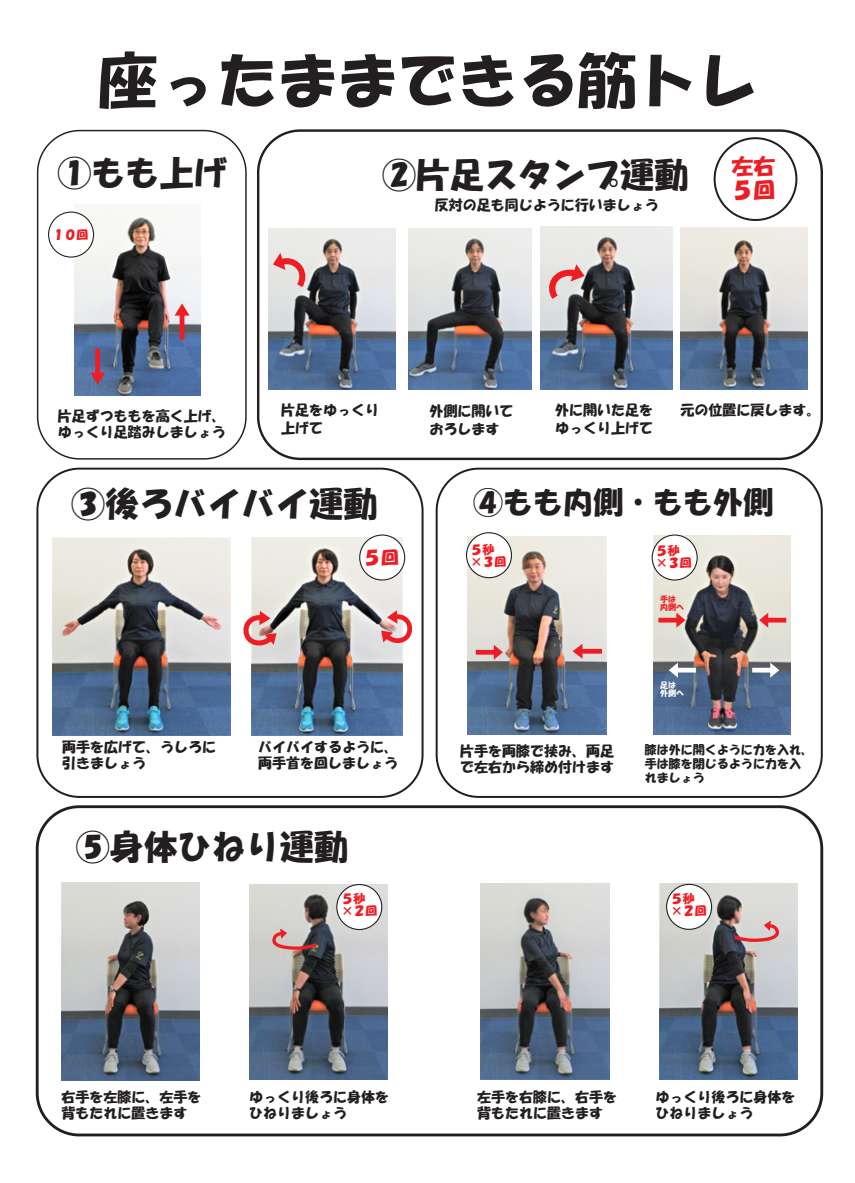
<style>
.page{position:relative;width:855px;height:1183px;background:#fff}
.page>*{position:absolute;margin:0;border:0;box-sizing:border-box;transform-origin:0 0}
.t1{font:60px "HG Soei Kakupoptai";color:#231f20}
.t2{font:34px "HG Soei Kakupoptai";color:#231f20}
.t3{font:30px "HG Soei Kakupoptai";color:#231f20}
.t4{font:22px/24px "HG Soei Kakupoptai";color:#ee1d23}
.t5{font:18px "HG Soei Kakupoptai";color:#ee1d23}
.t6{font:14px/16px "HG Soei Kakupoptai";color:#231f20}
.t7{font:12px/14px "HG Soei Kakupoptai";color:#231f20}
.t8{font:12px/12px "HG Soei Kakupoptai";color:#ee1d23}
.t9{font:8px/8px "HG Soei Kakupoptai";color:#ee1d23}
.t10{font:8px/8px "HG Soei Kakupoptai";color:#fff}
</style>
<div class="page">
<div style="left:37px;top:130px;width:210px;height:330px;border:1px solid #231f20;border-radius:42px"></div>
<div style="left:36px;top:468px;width:387px;height:330px;border:2px solid #231f20;border-radius:42px"></div>
<div style="left:436px;top:468px;width:387px;height:330px;border:2px solid #231f20;border-radius:42px"></div>
<div style="left:36px;top:805px;width:787px;height:331px;border:3px solid #231f20;border-radius:42px"></div>
<div style="left:257px;top:129px;width:566px;height:331px;border:2px solid #231f20;border-radius:42px"></div>
<img style="left:75px;top:204px;width:126px;height:192px">
<svg style="left:175px;top:303px;width:15px;height:37px"></svg>
<svg style="left:90px;top:348px;width:15px;height:37px"></svg>
<img style="left:680px;top:228px;width:127px;height:161px">
<img style="left:269px;top:228px;width:127px;height:161px">
<img style="left:540px;top:226px;width:132px;height:163px">
<img style="left:408px;top:228px;width:123px;height:161px">
<svg style="left:273px;top:253px;width:30px;height:41px"></svg>
<svg style="left:551px;top:264px;width:33px;height:42px"></svg>
<div style="left:713px;top:137px;width:84px;height:84px;border:2px solid #231f20;border-radius:50%"></div>
<div style="left:49px;top:212px;width:45px;height:45px;background:#fff;border-radius:50%"></div>
<div style="left:48px;top:211px;width:46px;height:47px;border:1px solid #231f20;border-radius:50%"></div>
<img style="left:53px;top:538px;width:178px;height:197px">
<img style="left:251px;top:538px;width:151px;height:197px">
<img style="left:467px;top:536px;width:140px;height:199px">
<svg style="left:476px;top:645px;width:27px;height:15px"></svg>
<svg style="left:572px;top:630px;width:30px;height:29px"></svg>
<img style="left:653px;top:536px;width:138px;height:198px">
<svg style="left:658px;top:613px;width:27px;height:15px"></svg>
<svg style="left:669px;top:663px;width:27px;height:15px"></svg>
<svg style="left:752px;top:663px;width:27px;height:15px"></svg>
<svg style="left:759px;top:613px;width:27px;height:15px"></svg>
<img style="left:62px;top:883px;width:138px;height:198px">
<img style="left:480px;top:884px;width:129px;height:195px">
<img style="left:659px;top:884px;width:138px;height:195px">
<img style="left:249px;top:884px;width:138px;height:195px">
<svg style="left:269px;top:927px;width:51px;height:24px"></svg>
<svg style="left:730px;top:919px;width:52px;height:24px"></svg>
<div style="left:360px;top:535px;width:45px;height:45px;background:#fff;border-radius:50%"></div>
<div style="left:359px;top:534px;width:46px;height:46px;border:1px solid #231f20;border-radius:50%"></div>
<div style="left:652px;top:535px;width:45px;height:45px;background:#fff;border-radius:50%"></div>
<div style="left:651px;top:534px;width:47px;height:46px;border:1px solid #231f20;border-radius:50%"></div>
<div style="left:666px;top:884px;width:45px;height:45px;background:#fff;border-radius:50%"></div>
<div style="left:666px;top:884px;width:46px;height:46px;border:1px solid #231f20;border-radius:50%"></div>
<div style="left:337px;top:884px;width:45px;height:45px;background:#fff;border-radius:50%"></div>
<div style="left:336px;top:884px;width:46px;height:46px;border:1px solid #231f20;border-radius:50%"></div>
<div style="left:466px;top:533px;width:45px;height:45px;background:#fff;border-radius:50%"></div>
<div style="left:466px;top:532px;width:46px;height:46px;border:1px solid #231f20;border-radius:50%"></div>
<svg style="left:243px;top:610px;width:35px;height:35px"></svg>
<svg style="left:380px;top:610px;width:33px;height:32px"></svg>
<h1 class="t1" style="left:98px;top:50px;width:661px">座ったままできる筋トレ</h1>
<h2 class="t2" style="left:58px;top:156px;width:172px">①もも上げ</h2>
<p class="t8" style="left:52px;top:228px;width:38px">１０回</p>
<h2 class="t2" style="left:382px;top:158px;width:307px">②片足スタンプ運動</h2>
<h3 class="t4" style="left:731px;top:154px;width:45px">左右<br>５回</h3>
<p class="t6" style="left:435px;top:196px;width:226px">反対の足も同じように行いましょう</p>
<p class="t6" style="left:58px;top:407px;width:169px">片足ずつももを高く上げ、ゆっくり足踏みしましょう</p>
<p class="t6" style="left:281px;top:401px;width:99px;line-height:18px">片足をゆっくり上げて</p>
<p class="t6" style="left:429px;top:402px;width:85px;line-height:18px">外側に開いておろします</p>
<p class="t6" style="left:555px;top:401px;width:99px;line-height:18px">外に開いた足をゆっくり上げて</p>
<p class="t6" style="left:680px;top:402px;width:141px">元の位置に戻します。</p>
<h2 class="t2" style="left:71px;top:486px;width:307px">③後ろバイバイ運動</h2>
<h3 class="t3" style="left:473px;top:487px;width:301px">④もも内側・もも外側</h3>
<p class="t8" style="left:470px;top:543px;width:37px">５秒×３回</p>
<p class="t5" style="left:363px;top:548px;width:37px">５回</p>
<p class="t8" style="left:656px;top:545px;width:37px">５秒×３回</p>
<p class="t9" style="left:660px;top:595px;width:25px">手は内側へ</p>
<p class="t10" style="left:660px;top:680px;width:25px">足は外側へ</p>
<p class="t6" style="left:62px;top:739px;width:156px">両手を広げて、うしろに引きましょう</p>
<p class="t6" style="left:258px;top:739px;width:141px">バイバイするように、両手首を回しましょう</p>
<p class="t6" style="left:460px;top:743px;width:155px">片手を両膝で挟み、両足で左右から締め付けます</p>
<p class="t7" style="left:645px;top:742px;width:169px">膝は外に開くように力を入れ、手は膝を閉じるように力を入れましょう</p>
<h2 class="t2" style="left:76px;top:829px;width:273px">⑤身体ひねり運動</h2>
<p class="t8" style="left:341px;top:893px;width:37px">５秒×２回</p>
<p class="t8" style="left:671px;top:893px;width:37px">５秒×２回</p>
<p class="t6" style="left:249px;top:1089px;width:141px">ゆっくり後ろに身体をひねりましょう</p>
<p class="t6" style="left:655px;top:1089px;width:141px">ゆっくり後ろに身体をひねりましょう</p>
<p class="t6" style="left:62px;top:1089px;width:142px">右手を左膝に、左手を背もたれに置きます</p>
<p class="t6" style="left:477px;top:1089px;width:142px">左手を右膝に、右手を背もたれに置きます</p>
</div>
